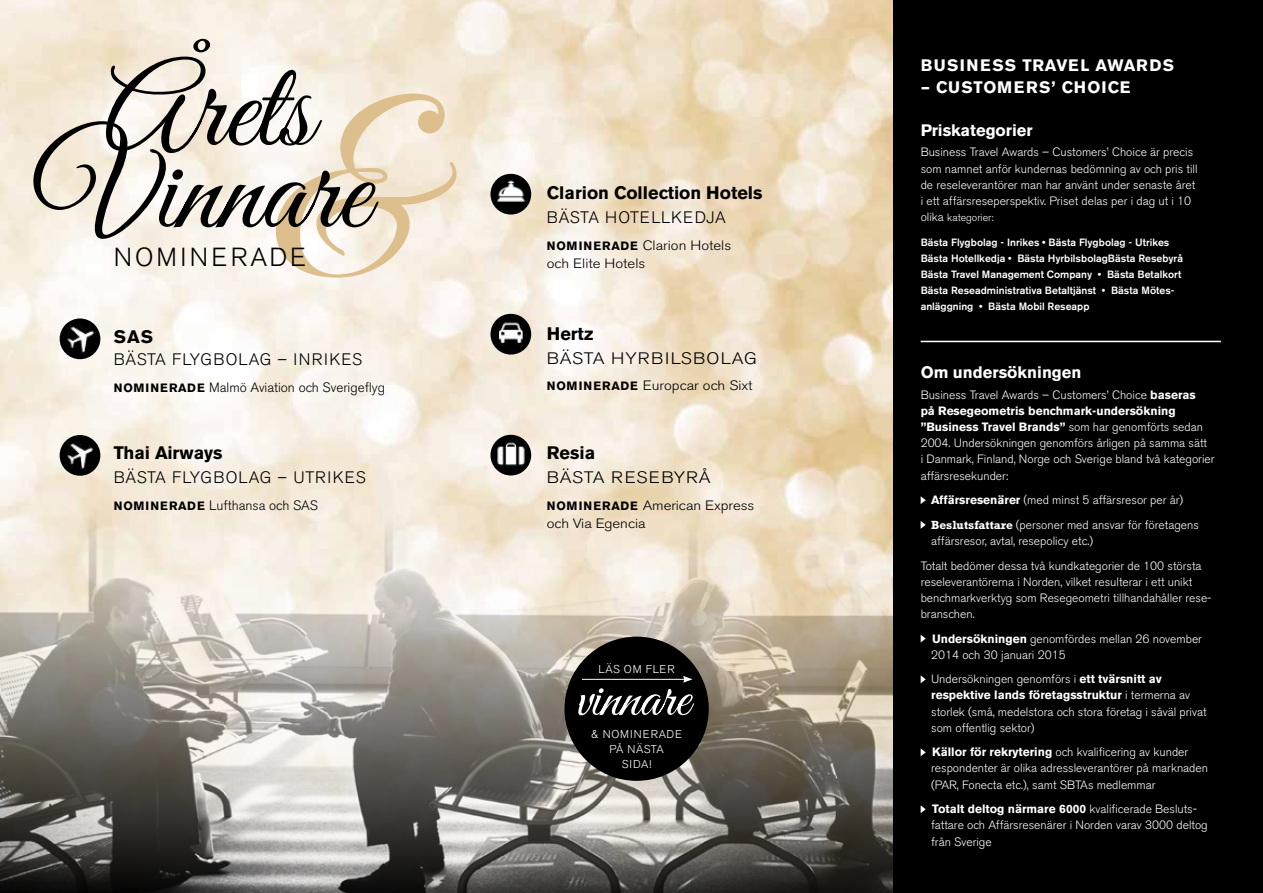
<style>
.page{position:relative;width:1263px;height:893px;background:#fff}
.page>*{position:absolute;margin:0;border:0;box-sizing:border-box;transform-origin:0 0}
.t1{font:300 25.95px "Akzidenz Grotesk BE";letter-spacing:.11em;color:#000}
.t2{font:700 18px "Akzidenz Grotesk BE";color:#000}
.t3{font:300 16.5px "Akzidenz Grotesk BE";letter-spacing:.05em;color:#000}
.t4{font:700 16.5px "Akzidenz Grotesk BE";letter-spacing:.01em;color:#fff}
.t5{font:300 16.5px "Akzidenz Grotesk BE";letter-spacing:.05em;color:#000;scale:1.1 1}
.t6{font:700 16.5px "Akzidenz Grotesk BE";letter-spacing:.07em;color:#fff}
.t7{font:700 16.5px "Akzidenz Grotesk BE";letter-spacing:.05em;color:#fff}
.t8{font:300 16.5px "Akzidenz Grotesk BE";letter-spacing:.03em;color:#000}
.t9{font:300 13.5px/18px "Akzidenz Grotesk BE";color:#000;scale:1.1 1}
.t10{font:300 13.5px "Akzidenz Grotesk BE";color:#000}
.t11{font:300 12px/16.2px "Akzidenz Grotesk BE";color:#fff}
.t12{font:300 11.25px/15px "Akzidenz Grotesk BE";letter-spacing:.07em;color:#fff;text-align:center}
.t13{font:500 10.5px/16.2px "Akzidenz Grotesk BE";color:#fff}
.t14{font:300 10.5px "Akzidenz Grotesk BE";color:#fff}
.s1{font-weight:700;font-size:12px}
.s2{font-size:12px}
.s3{font-weight:700}
.s4{font-family:"Rockwell";font-weight:700}
</style>
<div class="page">
<img style="left:0;top:0;width:893px;height:893px">
<div style="left:893px;top:0;width:370px;height:893px;background:#000"></div>
<svg style="left:921px;top:496px;width:5px;height:8px"></svg>
<svg style="left:921px;top:521px;width:5px;height:8px"></svg>
<svg style="left:921px;top:635px;width:5px;height:7px"></svg>
<svg style="left:921px;top:675px;width:5px;height:8px"></svg>
<svg style="left:921px;top:748px;width:5px;height:8px"></svg>
<svg style="left:921px;top:805px;width:5px;height:8px"></svg>
<div style="left:60px;top:318px;width:40px;height:41px;background:#000;border-radius:50%"></div>
<img style="left:66px;top:326px;width:29px;height:33px">
<div style="left:490px;top:314px;width:41px;height:41px;background:#000;border-radius:50%"></div>
<img style="left:499px;top:314px;width:24px;height:30px">
<div style="left:490px;top:435px;width:41px;height:40px;background:#000;border-radius:50%"></div>
<img style="left:495px;top:439px;width:31px;height:36px">
<svg style="left:490px;top:174px;width:41px;height:41px"></svg>
<img style="left:493px;top:174px;width:35px;height:41px">
<hr style="left:921px;top:341px;width:300px;height:1px;background:#fff">
<svg style="left:97px;top:39px;width:371px;height:239px;background:#e9dfd0"></svg>
<svg style="left:26px;top:114px;width:353px;height:139px"></svg>
<div style="left:60px;top:435px;width:40px;height:41px;background:#000;border-radius:50%"></div>
<img style="left:65px;top:441px;width:30px;height:34px">
<div style="left:564px;top:637px;width:145px;height:144px;background:#000;border-radius:50%"></div>
<svg style="left:578px;top:676px;width:116px;height:40px"></svg>
<h1 class="t1" style="left:114px;top:242px;width:193px">NOMINERADE</h1>
<h2 class="t2" style="left:114px;top:326px;width:41px">SAS</h2>
<h3 class="t3" style="left:114px;top:350px;width:250px">BÄSTA FLYGBOLAG – INRIKES</h3>
<p class="t10" style="left:114px;top:379px;width:273px"><span class="s1">NOMINERADE</span> Malmö Aviation och Sverigeflyg</p>
<h2 class="t2" style="left:114px;top:442px;width:110px">Thai Airways</h2>
<h3 class="t3" style="left:114px;top:468px;width:253px">BÄSTA FLYGBOLAG – UTRIKES</h3>
<p class="t10" style="left:114px;top:497px;width:206px"><span class="s1">NOMINERADE</span> Lufthansa och SAS</p>
<h2 class="t2" style="left:547px;top:182px;width:217px">Clarion Collection Hotels</h2>
<h3 class="t8" style="left:547px;top:208px;width:181px">BÄSTA HOTELLKEDJA</h3>
<p class="t9" style="left:547px;top:236px;width:169px"><span class="s1">NOMINERADE</span> Clarion Hotels och Elite Hotels</p>
<h2 class="t2" style="left:547px;top:323px;width:48px">Hertz</h2>
<h3 class="t5" style="left:547px;top:349px;width:193px">BÄSTA HYRBILSBOLAG</h3>
<p class="t9" style="left:547px;top:377px;width:189px"><span class="s1">NOMINERADE</span> Europcar och Sixt</p>
<h2 class="t2" style="left:547px;top:443px;width:50px">Resia</h2>
<h3 class="t5" style="left:547px;top:468px;width:150px">BÄSTA RESEBYRÅ</h3>
<p class="t9" style="left:547px;top:496px;width:190px"><span class="s1">NOMINERADE</span> American Express och Via Egencia</p>
<p class="t12" style="left:598px;top:662px;width:78px">LÄS OM FLER</p>
<p class="t12" style="left:591px;top:727px;width:92px">&amp; NOMINERADE<br>PÅ NÄSTA<br>SIDA!</p>
<h3 class="t6" style="left:921px;top:56px;width:255px">BUSINESS TRAVEL AWARDS</h3>
<h3 class="t7" style="left:921px;top:78px;width:211px">– CUSTOMERS’ CHOICE</h3>
<h3 class="t4" style="left:921px;top:121px;width:114px">Priskategorier</h3>
<p class="t11" style="left:921px;top:144px;width:278px">Business Travel Awards – Customers’ Choice är precis som namnet anför kundernas bedömning av och pris till de reseleverantörer man har använt under senaste året i ett affärsreseperspektiv. Priset delas per i dag ut i 10</p>
<p class="t14" style="left:921px;top:211px;width:75px"><span class="s2">olika</span> kategorier:</p>
<p class="t13" style="left:921px;top:234px;width:264px">Bästa Flygbolag - Inrikes • Bästa Flygbolag - Utrikes Bästa Hotellkedja • Bästa HyrbilsbolagBästa Resebyrå Bästa Travel Management Company • Bästa Betalkort Bästa Reseadministrativa Betaltjänst • Bästa Mötes&shy;anläggning • Bästa Mobil Reseapp</p>
<h3 class="t4" style="left:921px;top:363px;width:162px">Om undersökningen</h3>
<p class="t11" style="left:921px;top:387px;width:295px">Business Travel Awards – Customers’ Choice <span class="s3">baseras<br>på Resegeometris benchmark-undersökning ”Business Travel Brands”</span> som har genomförts sedan 2004. Undersökningen genomförs årligen på samma sätt<br>i Danmark, Finland, Norge och Sverige bland två kategorier affärsresekunder:</p>
<p class="t11" style="left:931px;top:488px;width:269px;line-height:24.6px"><span class="s3">Affärsresenärer</span> (med minst 5 affärsresor per år)<br><span class="s4">Beslutsfattare</span> (personer med ansvar för företagens</p>
<p class="t11" style="left:921px;top:529px;width:282px;line-height:24.6px;text-indent:10px">affärsresor, avtal, resepolicy etc.)<br>Totalt bedömer dessa två kundkategorier de 100 största</p>
<p class="t11" style="left:921px;top:574px;width:292px">reseleverantörerna i Norden, vilket resulterar i ett unikt benchmarkverktyg som Resegeometri tillhandahåller rese&shy;branschen.</p>
<p class="t11" style="left:931px;top:630px;width:272px"><span class="s3">Undersökningen</span> genomfördes mellan 26 november<br>2014 och 30 januari 2015</p>
<p class="t11" style="left:931px;top:671px;width:277px">Undersökningen genomförs i <span class="s3">ett tvärsnitt av respektive lands företagsstruktur</span> i termerna av storlek (små, medelstora och stora företag i såväl privat som offentlig sektor)</p>
<p class="t11" style="left:931px;top:744px;width:278px"><span class="s3">Källor för rekrytering</span> och kvalificering av kunder respondenter är olika adressleverantörer på marknaden (PAR, Fonecta etc.), samt SBTAs medlemmar</p>
<p class="t11" style="left:931px;top:801px;width:278px"><span class="s3">Totalt deltog närmare 6000</span> kvalificerade Besluts&shy;fattare och Affärsresenärer i Norden varav 3000 deltog från Sverige</p>
</div>
